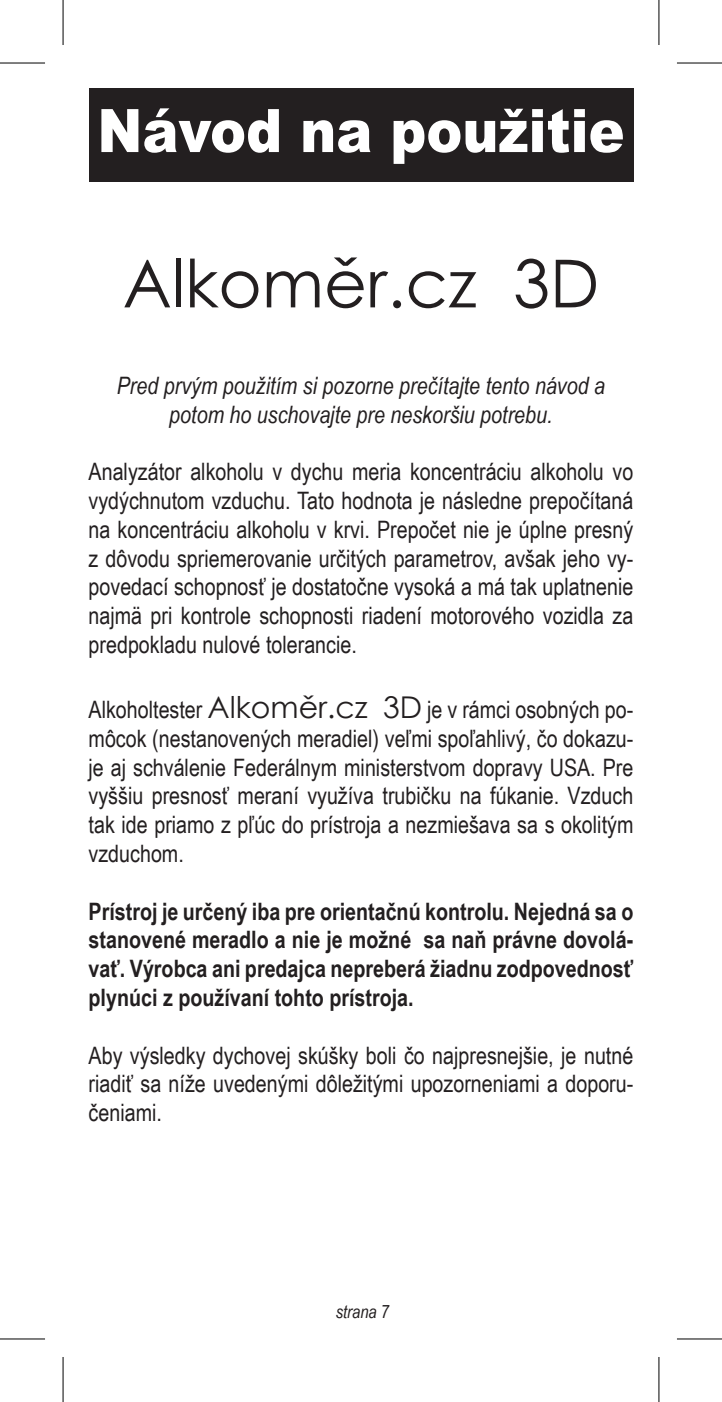
<style>
.page{position:relative;width:722px;height:1402px;background:#fff}
.page>*{position:absolute;margin:0;border:0;box-sizing:border-box;transform-origin:0 0}
.t1{font:66.3px "Century Gothic";color:#231f20}
.t2{font:900 60px "Arial";color:#fff;scale:.9 1}
.t3{font:24px/28.8px "Arial Narrow";color:#231f20;text-align:justify}
.t4{font:700 24px/28.8px "Arial Narrow";color:#231f20;text-align:justify}
.t5{font:italic 24px/28.8px "Arial Narrow";color:#231f20;text-align:center}
.t6{font:italic 18px "Arial Narrow";color:#231f20}
.s1{font-family:"Century Gothic";font-size:30px}
</style>
<div class="page">
<div style="left:89px;top:89px;width:544px;height:93px;background:#231f20"></div>
<svg style="left:659px;top:0;width:1px;height:45px"></svg>
<svg style="left:659px;top:1357px;width:1px;height:45px"></svg>
<hr style="left:0;top:62px;width:45px;height:2px;background:#000">
<hr style="left:676px;top:62px;width:45px;height:2px;background:#000">
<hr style="left:0;top:1338px;width:45px;height:1px;background:#000">
<hr style="left:676px;top:1338px;width:45px;height:1px;background:#000">
<hr style="left:62px;top:0;width:2px;height:45px;background:#000">
<hr style="left:62px;top:1357px;width:2px;height:45px;background:#000">
<hr style="left:658px;top:0;width:1px;height:45px;background:#000">
<hr style="left:658px;top:1357px;width:1px;height:45px;background:#000">
<p class="t2" style="left:97px;top:87px;width:587px">Návod na použitie</p>
<p class="t1" style="left:123px;top:237px;width:478px">Alkoměr.cz 3D</p>
<p class="t5" style="left:117px;top:370px;width:489px">Pred prvým použitím si pozorne prečítajte tento návod a potom ho uschovajte pre neskoršiu potrebu.</p>
<p class="t3" style="left:89px;top:456px;width:546px">Analyzátor alkoholu v dychu meria koncentráciu alkoholu vo vydýchnutom vzduchu. Tato hodnota je následne prepočítaná na koncentráciu alkoholu v krvi. Prepočet nie je úplne presný z dôvodu spriemerovanie určitých parametrov, avšak jeho vy&shy;povedací schopnosť je dostatočne vysoká a má tak uplatnenie najmä pri kontrole schopnosti riadení motorového vozidla za predpokladu nulové tolerancie.</p>
<p class="t3" style="left:89px;top:694px;width:546px">Alkoholtester <span class="s1">Alkoměr.cz 3D</span> je v rámci osobných po&shy;môcok (nestanovených meradiel) veľmi spoľahlivý, čo dokazu&shy;je aj schválenie Federálnym ministerstvom dopravy USA. Pre vyššiu presnosť meraní využíva trubičku na fúkanie. Vzduch tak ide priamo z pľúc do prístroja a nezmiešava sa s okolitým vzduchom.</p>
<p class="t4" style="left:89px;top:895px;width:546px">Prístroj je určený iba pre orientačnú kontrolu. Nejedná sa o stanovené meradlo a nie je možné sa naň právne dovolá&shy;vať. Výrobca ani predajca nepreberá žiadnu zodpovednosť plynúci z používaní tohto prístroja.</p>
<p class="t3" style="left:89px;top:1040px;width:546px">Aby výsledky dychovej skúšky boli čo najpresnejšie, je nutné riadiť sa níže uvedenými dôležitými upozorneniami a doporu&shy;čeniami.</p>
<p class="t6" style="left:335px;top:1299px;width:55px">strana 7</p>
</div>
